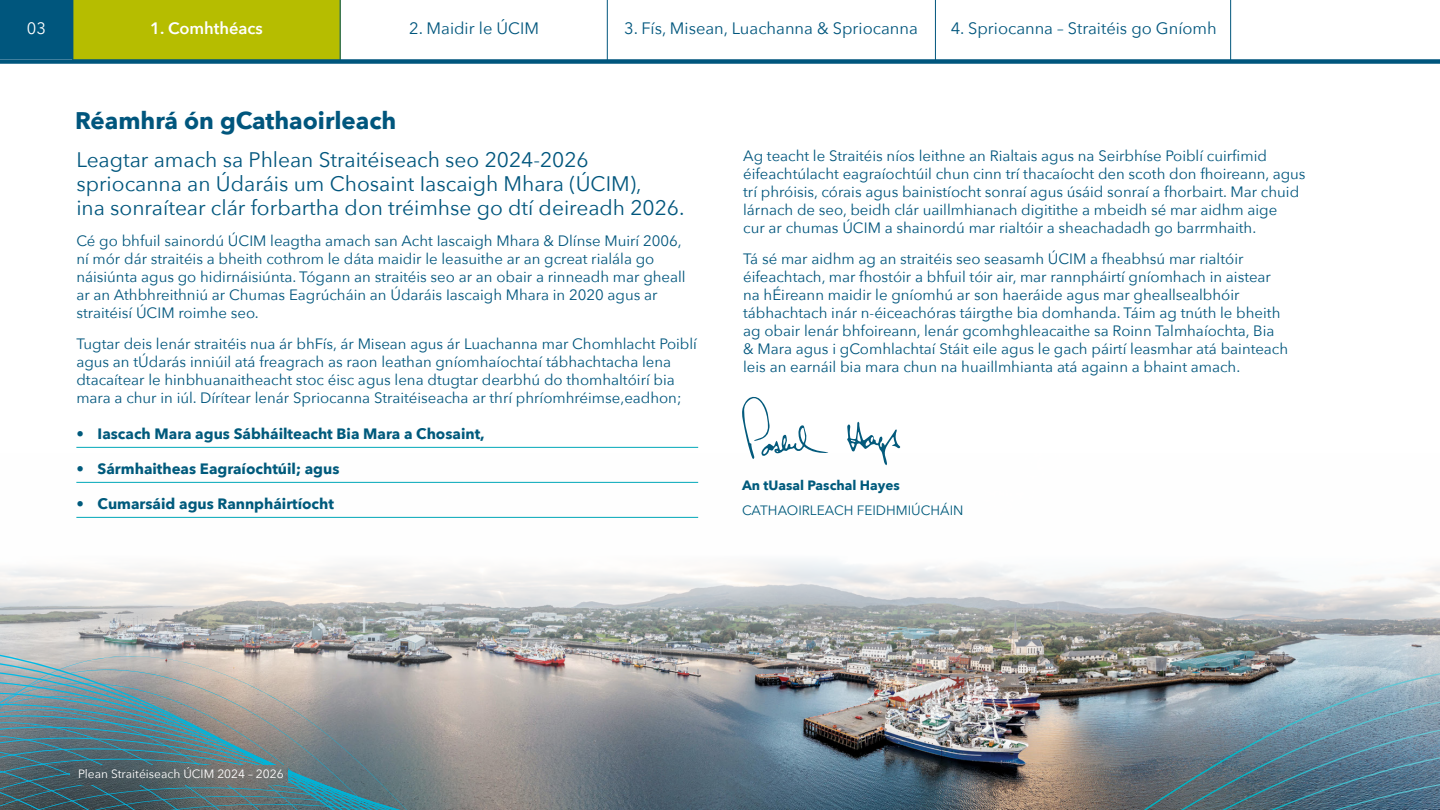
<style>
.page{position:relative;width:1440px;height:810px;background:#fff}
.page>*{position:absolute;margin:0;border:0;box-sizing:border-box;transform-origin:0 0}
.t1{font:700 24px "Avenir Next";color:#00567d}
.t2{font:21px/24px "Avenir Next";color:#00567d}
.t3{font:16.5px "Avenir Next";color:#00567d}
.t4{font:600 16.5px "Avenir Next";color:#fff}
.t5{font:16.5px "Avenir Next";color:#fff}
.t6{font:15px/18px "Avenir Next";color:#00567d}
.t7{font:700 15px "Avenir Next";color:#005a7c}
.t8{font:13.5px "Avenir Next";color:#005a7c}
.t9{font:700 13.5px "Avenir Next";color:#005a7c}
.t10{font:12px "Avenir Next";color:#fff}
</style>
<div class="page">
<img style="left:0;top:465px;width:1440px;height:208px">
<img style="left:0;top:641px;width:407px;height:32px">
<img style="left:351px;top:673px;width:1089px;height:137px">
<svg style="left:343px;top:672px;width:8px;height:138px"></svg>
<svg style="left:335px;top:663px;width:8px;height:147px"></svg>
<svg style="left:0;top:655px;width:335px;height:155px"></svg>
<hr style="left:76px;top:447px;width:622px;height:1px;background:#00a7b8">
<hr style="left:76px;top:482px;width:622px;height:1px;background:#00a7b8">
<hr style="left:76px;top:517px;width:622px;height:1px;background:#00a7b8">
<svg style="left:847px;top:422px;width:54px;height:43px"></svg>
<svg style="left:742px;top:396px;width:86px;height:63px"></svg>
<img style="left:70px;top:765px;width:218px;height:19px">
<div style="left:72px;top:0;width:269px;height:60px;background:#b6bd00"></div>
<hr style="left:340px;top:0;width:1px;height:60px;background:#00567d">
<hr style="left:607px;top:0;width:1px;height:60px;background:#00567d">
<hr style="left:73px;top:0;width:1px;height:60px;background:#00567d">
<div style="left:0;top:0;width:73px;height:59px;background:#00567d"></div>
<div style="left:0;top:59px;width:1440px;height:5px;background:#00567d"></div>
<hr style="left:935px;top:0;width:1px;height:60px;background:#00567d">
<hr style="left:1230px;top:0;width:1px;height:60px;background:#00567d">
<p class="t5" style="left:27px;top:14px;width:21px">03</p>
<p class="t4" style="left:150px;top:14px;width:114px">1. Comhthéacs</p>
<p class="t3" style="left:409px;top:14px;width:131px">2. Maidir le ÚCIM</p>
<p class="t3" style="left:624px;top:14px;width:295px">3. Fís, Misean, Luachanna &amp; Spriocanna</p>
<p class="t3" style="left:951px;top:14px;width:268px">4. Spriocanna – Straitéis go Gníomh</p>
<h1 class="t1" style="left:75px;top:100px;width:323px">Réamhrá ón gCathaoirleach</h1>
<h2 class="t2" style="left:76px;top:147px;width:610px">Leagtar amach sa Phlean Straitéiseach seo 2024-2026 spriocanna an Údaráis um Chosaint Iascaigh Mhara (ÚCIM),<br>ina sonraítear clár forbartha don tréimhse go dtí deireadh 2026.</h2>
<p class="t6" style="left:76px;top:231px;width:611px">Cé go bhfuil sainordú ÚCIM leagtha amach san Acht Iascaigh Mhara &amp; Dlínse Muirí 2006, ní mór dár straitéis a bheith cothrom le dáta maidir le leasuithe ar an gcreat rialála go náisiúnta agus go hidirnáisiúnta. Tógann an straitéis seo ar an obair a rinneadh mar gheall ar an Athbhreithniú ar Chumas Eagrúcháin an Údaráis Iascaigh Mhara in 2020 agus ar straitéisí ÚCIM roimhe seo.</p>
<p class="t6" style="left:76px;top:334px;width:622px">Tugtar deis lenár straitéis nua ár bhFís, ár Misean agus ár Luachanna mar Chomhlacht Poiblí agus an tÚdarás inniúil atá freagrach as raon leathan gníomhaíochtaí tábhachtacha lena dtacaítear le hinbhuanaitheacht stoc éisc agus lena dtugtar dearbhú do thomhaltóirí bia mara a chur in iúl. Dírítear lenár Spriocanna Straitéiseacha ar thrí phríomhréimse,eadhon;</p>
<p class="t7" style="left:76px;top:420px;width:410px">• Iascach Mara agus Sábháilteacht Bia Mara a Chosaint,</p>
<p class="t7" style="left:76px;top:455px;width:265px">• Sármhaitheas Eagraíochtúil; agus</p>
<p class="t7" style="left:76px;top:490px;width:259px">• Cumarsáid agus Rannpháirtíocht</p>
<p class="t6" style="left:743px;top:146px;width:564px">Ag teacht le Straitéis níos leithne an Rialtais agus na Seirbhíse Poiblí cuirfimid éifeachtúlacht eagraíochtúil chun cinn trí thacaíocht den scoth don fhoireann, agus trí phróisis, córais agus bainistíocht sonraí agus úsáid sonraí a fhorbairt. Mar chuid lárnach de seo, beidh clár uaillmhianach digitithe a mbeidh sé mar aidhm aige<br>cur ar chumas ÚCIM a shainordú mar rialtóir a sheachadadh go barrmhaith.</p>
<p class="t6" style="left:743px;top:249px;width:547px">Tá sé mar aidhm ag an straitéis seo seasamh ÚCIM a fheabhsú mar rialtóir éifeachtach, mar fhostóir a bhfuil tóir air, mar rannpháirtí gníomhach in aistear na hÉireann maidir le gníomhú ar son haeráide agus mar gheallsealbhóir tábhachtach inár n-éiceachóras táirgthe bia domhanda. Táim ag tnúth le bheith ag obair lenár bhfoireann, lenár gcomhghleacaithe sa Roinn Talmhaíochta, Bia &amp; Mara agus i gComhlachtaí Stáit eile agus le gach páirtí leasmhar atá bainteach leis an earnáil bia mara chun na huaillmhianta atá againn a bhaint amach.</p>
<p class="t9" style="left:742px;top:473px;width:159px">An tUasal Paschal Hayes</p>
<p class="t8" style="left:742px;top:499px;width:223px">CATHAOIRLEACH FEIDHMIÚCHÁIN</p>
<p class="t10" style="left:78px;top:764px;width:207px">Plean Straitéiseach ÚCIM 2024 – 2026</p>
</div>
